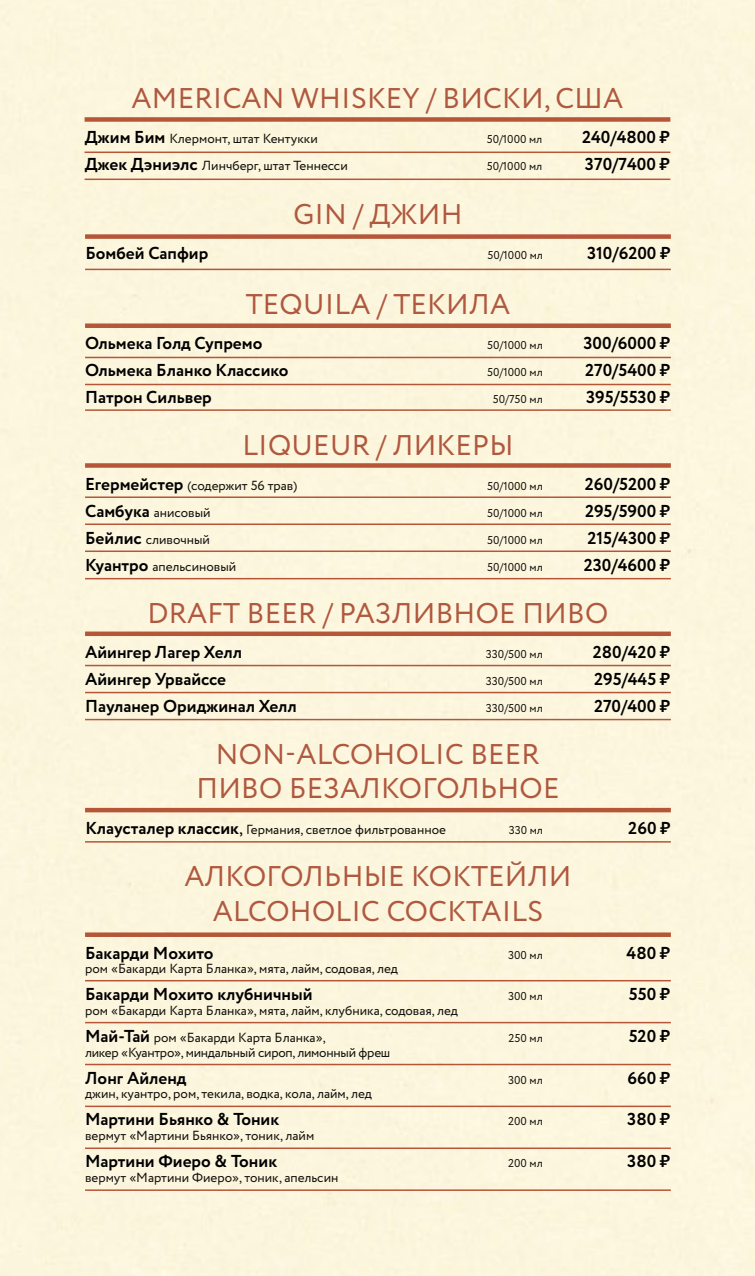
<style>
.page{position:relative;width:755px;height:1276px;background:#fff}
.page>*{position:absolute;margin:0;border:0;box-sizing:border-box;transform-origin:0 0}
.t1{font:28.5px/34.2px "Circe";letter-spacing:.01em;color:#af593f;text-align:center}
.t2{font:700 17.25px "Circe";color:#000}
.t3{font:13.2px/27px "Circe";color:#12110c}
.t4{font:13.2px "Circe";letter-spacing:-.02em;color:#12110c}
.t5{font:11.4px "Circe";color:#12110c}
.s1{font-weight:700;font-size:17.25px;color:#000}
.s2{font-size:17.25px;color:#000}
</style>
<div class="page">
<div style="left:85px;top:234px;width:586px;height:5px;background:#b55638"></div>
<hr style="left:85px;top:269px;width:586px;height:1px;background:#b55638">
<div style="left:85px;top:117px;width:585px;height:5px;background:#b55638"></div>
<hr style="left:85px;top:151px;width:585px;height:2px;background:#b55638">
<hr style="left:85px;top:179px;width:585px;height:1px;background:#b55638">
<hr style="left:85px;top:808px;width:586px;height:4px;background:#b55638">
<hr style="left:85px;top:841px;width:586px;height:1px;background:#b55638">
<div style="left:85px;top:932px;width:586px;height:5px;background:#b55638"></div>
<hr style="left:85px;top:980px;width:586px;height:1px;background:#b55638">
<hr style="left:85px;top:1063px;width:586px;height:2px;background:#b55638">
<hr style="left:85px;top:1147px;width:586px;height:2px;background:#b55638">
<hr style="left:85px;top:1022px;width:586px;height:1px;background:#b55638">
<hr style="left:85px;top:1105px;width:586px;height:2px;background:#b55638">
<hr style="left:85px;top:1189px;width:586px;height:2px;background:#b55638">
<div style="left:85px;top:323px;width:586px;height:5px;background:#b55638"></div>
<hr style="left:85px;top:357px;width:586px;height:1px;background:#b55638">
<hr style="left:85px;top:384px;width:586px;height:1px;background:#b55638">
<hr style="left:85px;top:409px;width:586px;height:2px;background:#b55638">
<div style="left:85px;top:463px;width:586px;height:5px;background:#b55638"></div>
<hr style="left:85px;top:496px;width:586px;height:2px;background:#b55638">
<hr style="left:85px;top:523px;width:586px;height:2px;background:#b55638">
<hr style="left:85px;top:550px;width:586px;height:2px;background:#b55638">
<hr style="left:85px;top:578px;width:586px;height:1px;background:#b55638">
<div style="left:85px;top:631px;width:586px;height:5px;background:#b55638"></div>
<hr style="left:85px;top:665px;width:586px;height:1px;background:#b55638">
<hr style="left:85px;top:692px;width:586px;height:1px;background:#b55638">
<hr style="left:85px;top:719px;width:586px;height:1px;background:#b55638">
<h1 class="t1" style="left:132px;top:82px;width:493px">AMERICAN WHISKEY / ВИСКИ, США</h1>
<p class="t3" style="left:85px;top:125px;width:235px"><span class="s1">Джим Бим</span> Клермонт, штат Кентукки</p>
<p class="t5" style="left:487px;top:131px;width:57px">50/1000 мл</p>
<h2 class="t2" style="left:582px;top:125px;width:89px">240/4800 ₷</h2>
<p class="t3" style="left:85px;top:152px;width:265px"><span class="s1">Джек Дэниэлс</span> Линчберг, штат Теннесси</p>
<p class="t5" style="left:487px;top:158px;width:57px">50/1000 мл</p>
<h2 class="t2" style="left:585px;top:152px;width:86px">370/7400 ₷</h2>
<h1 class="t1" style="left:293px;top:198px;width:171px">GIN / ДЖИН</h1>
<h2 class="t2" style="left:85px;top:241px;width:125px">Бомбей Сапфир</h2>
<p class="t5" style="left:487px;top:247px;width:57px">50/1000 мл</p>
<h2 class="t2" style="left:587px;top:241px;width:85px">310/6200 ₷</h2>
<h1 class="t1" style="left:246px;top:288px;width:266px">TEQUILA / ТЕКИЛА</h1>
<h2 class="t2" style="left:85px;top:331px;width:179px">Ольмека Голд Супремо</h2>
<p class="t5" style="left:487px;top:337px;width:57px">50/1000 мл</p>
<h2 class="t2" style="left:583px;top:331px;width:88px">300/6000 ₷</h2>
<h2 class="t2" style="left:85px;top:358px;width:205px">Ольмека Бланко Классико</h2>
<p class="t5" style="left:487px;top:364px;width:57px">50/1000 мл</p>
<h2 class="t2" style="left:585px;top:358px;width:87px">270/5400 ₷</h2>
<h2 class="t2" style="left:85px;top:385px;width:128px">Патрон Сильвер</h2>
<p class="t5" style="left:493px;top:391px;width:51px">50/750 мл</p>
<h2 class="t2" style="left:586px;top:385px;width:86px">395/5530 ₷</h2>
<h1 class="t1" style="left:242px;top:429px;width:273px">LIQUEUR / ЛИКЕРЫ</h1>
<p class="t3" style="left:85px;top:472px;width:214px"><span class="s1">Егермейстер</span> (содержит 56 трав)</p>
<p class="t5" style="left:487px;top:478px;width:57px">50/1000 мл</p>
<h2 class="t2" style="left:585px;top:472px;width:87px">260/5200 ₷</h2>
<p class="t3" style="left:85px;top:499px;width:127px"><span class="s1">Самбука</span> анисовый</p>
<p class="t5" style="left:487px;top:505px;width:57px">50/1000 мл</p>
<h2 class="t2" style="left:585px;top:499px;width:87px">295/5900 ₷</h2>
<p class="t3" style="left:85px;top:526px;width:126px"><span class="s1">Бейлис</span> сливочный</p>
<p class="t5" style="left:487px;top:532px;width:57px">50/1000 мл</p>
<h2 class="t2" style="left:587px;top:526px;width:84px">215/4300 ₷</h2>
<p class="t3" style="left:85px;top:553px;width:153px"><span class="s1">Куантро</span> апельсиновый</p>
<p class="t5" style="left:487px;top:559px;width:57px">50/1000 мл</p>
<h2 class="t2" style="left:584px;top:553px;width:88px">230/4600 ₷</h2>
<h1 class="t1" style="left:148px;top:597px;width:462px">DRAFT BEER / РАЗЛИВНОЕ ПИВО</h1>
<h2 class="t2" style="left:85px;top:641px;width:158px">Айингер Лагер Хелл</h2>
<p class="t5" style="left:486px;top:647px;width:58px">330/500 мл</p>
<h2 class="t2" style="left:593px;top:641px;width:79px">280/420 ₷</h2>
<h2 class="t2" style="left:85px;top:668px;width:143px">Айингер Урвайссе</h2>
<p class="t5" style="left:486px;top:674px;width:58px">330/500 мл</p>
<h2 class="t2" style="left:594px;top:668px;width:78px">295/445 ₷</h2>
<h2 class="t2" style="left:85px;top:695px;width:213px">Пауланер Ориджинал Хелл</h2>
<p class="t5" style="left:486px;top:701px;width:58px">330/500 мл</p>
<h2 class="t2" style="left:594px;top:695px;width:78px">270/400 ₷</h2>
<h1 class="t1" style="left:196px;top:738px;width:365px">NON-ALCOHOLIC BEER<br>ПИВО БЕЗАЛКОГОЛЬНОЕ</h1>
<p class="t3" style="left:85px;top:816px;width:362px"><span class="s1">Клаусталер классик</span><span class="s2">,</span> Германия, светлое фильтрованное</p>
<p class="t5" style="left:509px;top:822px;width:36px">330 мл</p>
<h2 class="t2" style="left:628px;top:816px;width:44px">260 ₷</h2>
<h1 class="t1" style="left:184px;top:860px;width:389px">АЛКОГОЛЬНЫЕ КОКТЕЙЛИ<br>ALCOHOLIC COCKTAILS</h1>
<h2 class="t2" style="left:85px;top:941px;width:130px">Бакарди Мохито</h2>
<p class="t5" style="left:508px;top:947px;width:36px">300 мл</p>
<h2 class="t2" style="left:626px;top:941px;width:45px">480 ₷</h2>
<p class="t3" style="left:85px;top:955px;width:314px">ром «Бакарди Карта Бланка», мята, лайм, содовая, лед</p>
<h2 class="t2" style="left:85px;top:983px;width:229px">Бакарди Мохито клубничный</h2>
<p class="t5" style="left:508px;top:989px;width:36px">300 мл</p>
<h2 class="t2" style="left:629px;top:983px;width:43px">550 ₷</h2>
<p class="t3" style="left:85px;top:997px;width:374px">ром «Бакарди Карта Бланка», мята, лайм, клубника, содовая, лед<br><span class="s1">Май-Тай</span> ром «Бакарди Карта Бланка»,</p>
<p class="t5" style="left:508px;top:1030px;width:36px">250 мл</p>
<h2 class="t2" style="left:629px;top:1024px;width:43px">520 ₷</h2>
<p class="t4" style="left:85px;top:1043px;width:307px">ликер «Куантро», миндальный сироп, лимонный фреш</p>
<h2 class="t2" style="left:85px;top:1066px;width:103px">Лонг Айленд</h2>
<p class="t5" style="left:508px;top:1072px;width:36px">300 мл</p>
<h2 class="t2" style="left:627px;top:1066px;width:44px">660 ₷</h2>
<p class="t3" style="left:85px;top:1080px;width:288px">джин, куантро, ром, текила, водка, кола, лайм, лед</p>
<h2 class="t2" style="left:85px;top:1107px;width:196px">Мартини Бьянко &amp; Тоник</h2>
<p class="t5" style="left:508px;top:1113px;width:36px">200 мл</p>
<h2 class="t2" style="left:627px;top:1107px;width:45px">380 ₷</h2>
<p class="t3" style="left:85px;top:1122px;width:231px">вермут «Мартини Бьянко», тоник, лайм</p>
<h2 class="t2" style="left:85px;top:1149px;width:194px">Мартини Фиеро &amp; Тоник</h2>
<p class="t5" style="left:508px;top:1155px;width:36px">200 мл</p>
<h2 class="t2" style="left:627px;top:1149px;width:45px">380 ₷</h2>
<p class="t3" style="left:85px;top:1164px;width:255px">вермут «Мартини Фиеро», тоник, апельсин</p>
</div>
